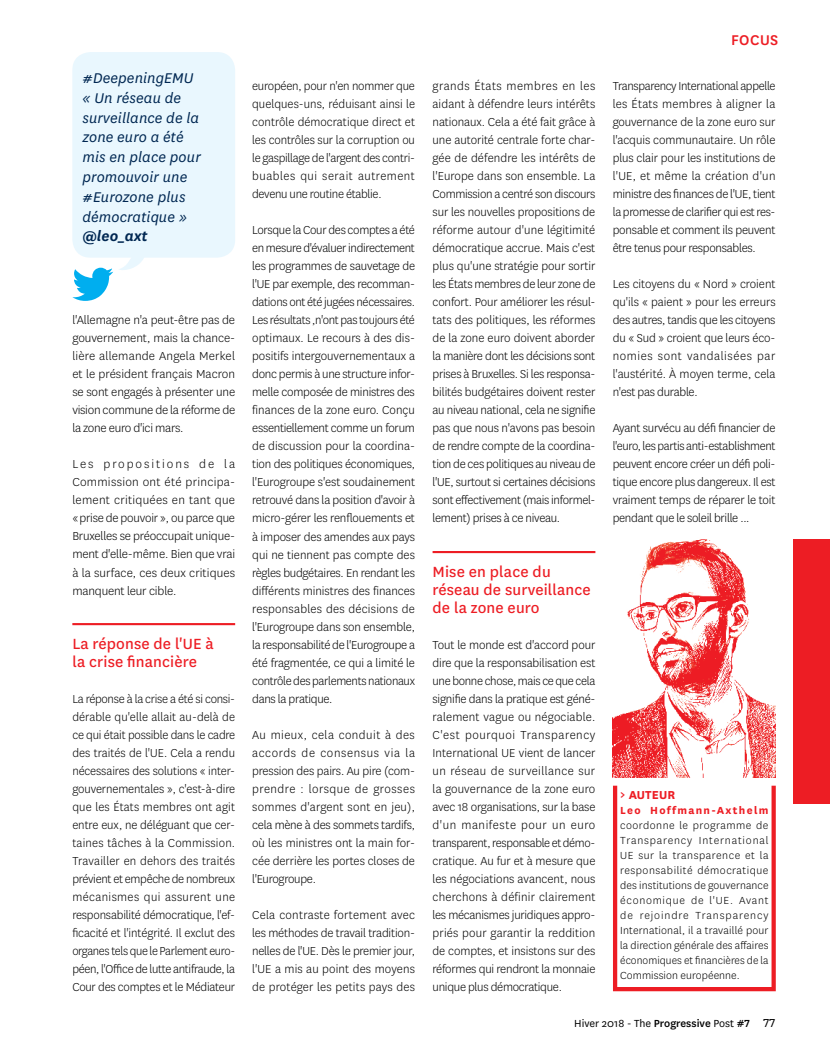
<style>
.page{position:relative;width:830px;height:1063px;background:#fff}
.page>*{position:absolute;margin:0;border:0;box-sizing:border-box;transform-origin:0 0}
.t1{font:17.25px/18px "National";letter-spacing:.01em;color:#ed1d24}
.t2{font:italic 16.5px/19.8px "National";letter-spacing:.01em;color:#002752}
.t3{font:italic 600 16.5px "National";letter-spacing:.01em;color:#002752}
.t4{font:500 16.5px "National";letter-spacing:.025em;color:#ed1d24}
.t5{font:300 13.5px/18px "National";letter-spacing:-.02em;color:#000;text-align:justify}
.t6{font:700 13.5px "National";letter-spacing:.01em;color:#ed1d24}
.t7{font:300 12px/15px "National";letter-spacing:.005em;color:#000;text-align:justify}
.t8{font:12px "National";letter-spacing:.005em;color:#000}
.t9{font:700 12px "National";letter-spacing:.11em;color:#ed1d24}
.s1{font-weight:500}
.s2{font-size:13.5px}
</style>
<div class="page">
<div style="left:612px;top:784px;width:163px;height:207px;border:4px solid #ed1d24"></div>
<hr style="left:72px;top:623px;width:163px;height:2px;background:#ed1d24">
<hr style="left:432px;top:551px;width:163px;height:2px;background:#ed1d24">
<div style="left:72px;top:52px;width:163px;height:206px;background:#e9f7fe;border-radius:18px"></div>
<svg style="left:72px;top:241px;width:72px;height:60px"></svg>
<img style="left:612px;top:539px;width:163px;height:239px">
<div style="left:793px;top:539px;width:36px;height:265px;background:#ed1d24"></div>
<p class="t2" style="left:82px;top:67px;width:120px">#DeepeningEMU « Un réseau de surveillance de la zone euro a été mis en place pour promouvoir une #Eurozone plus démocratique »</p>
<p class="t3" style="left:82px;top:225px;width:67px">@leo_axt</p>
<p class="t5" style="left:72px;top:311px;width:164px">l'Allemagne n'a peut-être pas de gouvernement, mais la chance&shy;lière allemande Angela Merkel et le président français Macron se sont engagés à présenter une vision commune de la réforme de la zone euro d'ici mars.</p>
<p class="t5" style="left:72px;top:455px;width:164px">Les propositions de la Commission ont été principa&shy;lement critiquées en tant que «prise de pouvoir », ou parce que Bruxelles se préoccupait unique&shy;ment d'elle-même. Bien que vrai à la surface, ces deux critiques manquent leur cible.</p>
<p class="t1" style="left:72px;top:633px;width:143px">La réponse de l'UE à la crise financière</p>
<p class="t5" style="left:72px;top:689px;width:164px">La réponse à la crise a été si consi&shy;dérable qu'elle allait au-delà de ce qui était possible dans le cadre des traités de l'UE. Cela a rendu nécessaires des solutions « inter&shy;gouvernementales », c'est-à-dire que les États membres ont agit entre eux, ne déléguant que cer&shy;taines tâches à la Commission.<br>Travailler en dehors des traités prévient et empêche de nombreux mécanismes qui assurent une responsabilité démocratique, l'ef&shy;ficacité et l'intégrité. Il exclut des organes tels que le Parlement euro&shy;péen, l'Office de lutte antifraude, la Cour des comptes et le Médiateur</p>
<p class="t5" style="left:252px;top:77px;width:164px">européen, pour n'en nommer que quelques-uns, réduisant ainsi le contrôle démocratique direct et les contrôles sur la corruption ou le gaspillage de l'argent des contri&shy;buables qui serait autrement devenu une routine établie.</p>
<p class="t5" style="left:252px;top:221px;width:164px">Lorsque la Cour des comptes a été en mesure d'évaluer indirectement les programmes de sauvetage de l'UE par exemple, des recomman&shy;dations ont été jugées nécessaires.<br>Les résultats ,n'ont pas toujours été optimaux. Le recours à des dis&shy;positifs intergouvernementaux a donc permis à une structure infor&shy;melle composée de ministres des finances de la zone euro. Conçu essentiellement comme un forum de discussion pour la coordina&shy;tion des politiques économiques, l'Eurogroupe s'est soudainement retrouvé dans la position d'avoir à micro-gérer les renflouements et à imposer des amendes aux pays qui ne tiennent pas compte des règles budgétaires. En rendant les différents ministres des finances responsables des décisions de l'Eurogroupe dans son ensemble, la responsabilité de l'Eurogroupe a été fragmentée, ce qui a limité le contrôle des parlements nationaux dans la pratique.</p>
<p class="t5" style="left:252px;top:725px;width:164px">Au mieux, cela conduit à des accords de consensus via la pression des pairs. Au pire (com&shy;prendre : lorsque de grosses sommes d'argent sont en jeu), cela mène à des sommets tardifs, où les ministres ont la main for&shy;cée derrière les portes closes de l'Eurogroupe.</p>
<p class="t5" style="left:252px;top:905px;width:164px">Cela contraste fortement avec les méthodes de travail tradition&shy;nelles de l'UE. Dès le premier jour, l'UE a mis au point des moyens de protéger les petits pays des</p>
<p class="t5" style="left:432px;top:77px;width:164px">grands États membres en les aidant à défendre leurs intérêts nationaux. Cela a été fait grâce à une autorité centrale forte char&shy;gée de défendre les intérêts de l'Europe dans son ensemble. La Commission a centré son discours sur les nouvelles propositions de réforme autour d'une légitimité démocratique accrue. Mais c'est plus qu'une stratégie pour sortir les États membres de leur zone de confort. Pour améliorer les résul&shy;tats des politiques, les réformes de la zone euro doivent aborder la manière dont les décisions sont prises à Bruxelles. Si les responsa&shy;bilités budgétaires doivent rester au niveau national, cela ne signifie pas que nous n'avons pas besoin de rendre compte de la coordina&shy;tion de ces politiques au niveau de l'UE, surtout si certaines décisions sont effectivement (mais informel&shy;lement) prises à ce niveau.</p>
<p class="t1" style="left:432px;top:561px;width:160px">Mise en place du réseau de surveillance de la zone euro</p>
<p class="t5" style="left:432px;top:635px;width:164px">Tout le monde est d'accord pour dire que la responsabilisation est une bonne chose, mais ce que cela signifie dans la pratique est géné&shy;ralement vague ou négociable.<br>C'est pourquoi Transparency International UE vient de lancer un réseau de surveillance sur la gouvernance de la zone euro avec 18 organisations, sur la base d'un manifeste pour un euro transparent, responsable et démo&shy;cratique. Au fur et à mesure que les négociations avancent, nous cherchons à définir clairement les mécanismes juridiques appro&shy;priés pour garantir la reddition de comptes, et insistons sur des réformes qui rendront la monnaie unique plus démocratique.</p>
<p class="t4" style="left:730px;top:29px;width:48px">FOCUS</p>
<p class="t5" style="left:612px;top:77px;width:164px">Transparency International appelle les États membres à aligner la gouvernance de la zone euro sur l'acquis communautaire. Un rôle plus clair pour les institutions de l'UE, et même la création d'un ministre des finances de l'UE, tient la promesse de clarifier qui est res&shy;ponsable et comment ils peuvent être tenus pour responsables.</p>
<p class="t5" style="left:612px;top:275px;width:164px">Les citoyens du « Nord » croient qu'ils « paient » pour les erreurs des autres, tandis que les citoyens du « Sud » croient que leurs éco&shy;nomies sont vandalisées par l'austérité. À moyen terme, cela n'est pas durable.</p>
<p class="t5" style="left:612px;top:419px;width:164px">Ayant survécu au défi financier de l'euro, les partis anti-establishment peuvent encore créer un défi poli&shy;tique encore plus dangereux. Il est vraiment temps de réparer le toit pendant que le soleil brille ...</p>
<p class="t6" style="left:620px;top:785px;width:56px">&gt; AUTEUR</p>
<p class="t9" style="left:620px;top:802px;width:150px">Leo Hoffmann-Axthelm</p>
<p class="t7" style="left:620px;top:817px;width:150px">coordonne le programme de Transparency International UE sur la transparence et la responsabilité démocratique des institutions de gouvernance économique de l'UE. Avant de rejoindre Transparency International, il a travaillé pour la direction générale des affaires économiques et financières de la Commission européenne.</p>
<p class="t8" style="left:574px;top:1015px;width:202px">Hiver 2018 - The <span class="s1">Progressive</span> Post <span class="s1">#7</span> <span class="s2">77</span></p>
</div>
